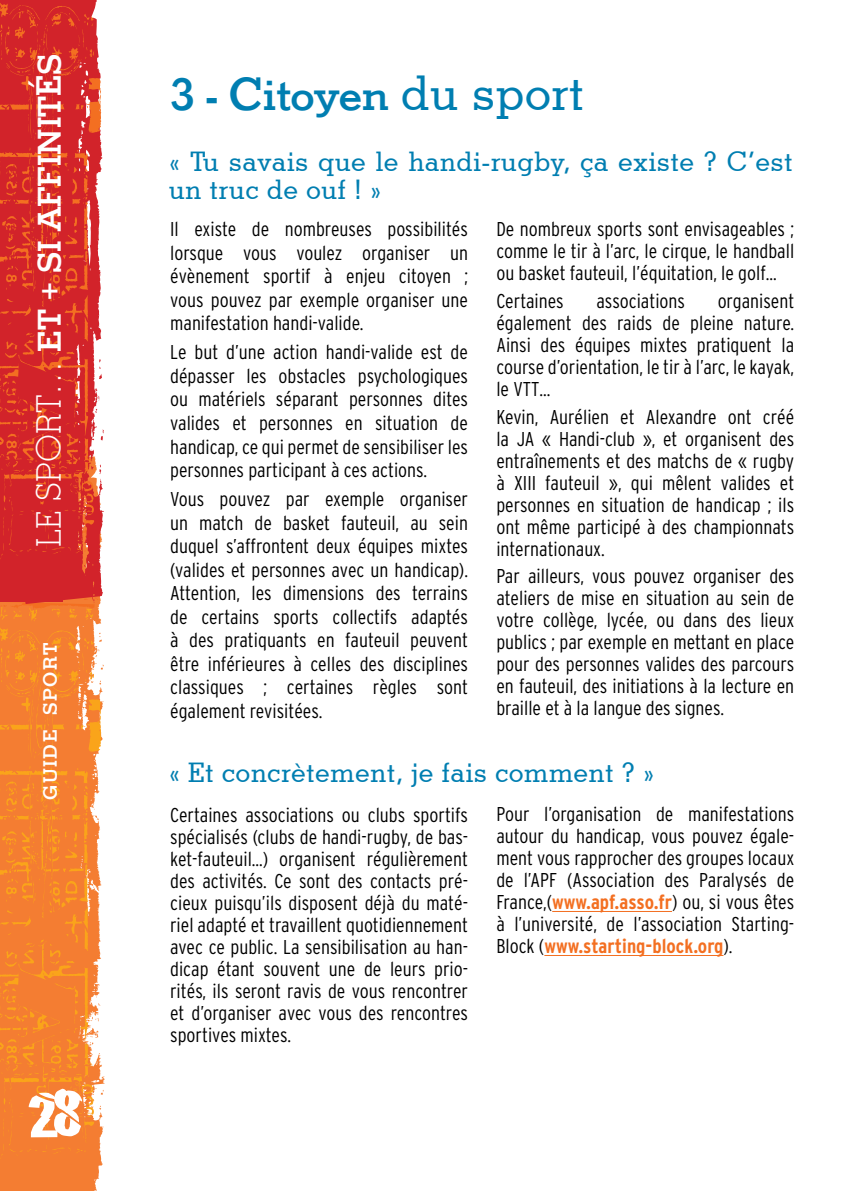
<style>
.page{position:relative;width:851px;height:1191px;background:#fff}
.page>*{position:absolute;margin:0;border:0;box-sizing:border-box;transform-origin:0 0}
.t1{font:700 48px "Stymie LT";color:#007eb1}
.t2{font:700 34px "Stymie LT";color:#fff}
.t3{font:500 27px/28px "Stymie BT";letter-spacing:.01em;color:#007eb1}
.t4{font:300 condensed 20px/22px "Interstate";color:#000;text-align:justify}
.t5{font:700 20px "Stymie LT";letter-spacing:.08em;color:#fff}
.s1{font-family:"Stymie BT";font-weight:300}
.s2{font-family:"Stymie BT"}
.s3{font-family:"Stymie BT";font-weight:500}
.s4{font-weight:700;color:#f36f21}
</style>
<div class="page">
<svg style="left:20px;top:623px;width:85px;height:568px"></svg>
<svg style="left:0;top:602px;width:100px;height:4px"></svg>
<div style="left:0;top:0;width:63px;height:602px;background:#d2232a"></div>
<svg style="left:20px;top:112px;width:84px;height:492px;fill:#d2232a"></svg>
<svg style="left:0;top:0;width:101px;height:562px"></svg>
<svg style="left:0;top:606px;width:101px;height:555px;fill:#f47d32"></svg>
<hr style="left:552px;top:911px;width:120px;height:1px;background:#f36f21">
<hr style="left:544px;top:955px;width:179px;height:1px;background:#f36f21">
<div style="left:28px;top:1088px;width:54px;height:50px;background:#f47d32"></div>
<h2 class="t2" style="left:30px;top:547px;width:495px;rotate:-90deg"><span class="s1">LE SPORT…</span> ET + SI AFFINIT<span class="s2">É</span>S</h2>
<p class="t5" style="left:39px;top:799px;width:159px;rotate:-90deg">GUIDE SPORT</p>
<h1 class="t1" style="left:170px;top:67px;width:415px">3 - Citoyen <span class="s3">du sport</span></h1>
<h3 class="t3" style="left:169px;top:147px;width:625px">« Tu savais que le handi-rugby, ça existe ? C’est un truc de ouf ! »</h3>
<p class="t4" style="left:170px;top:217px;width:299px;line-height:23.6px">Il existe de nombreuses possibilités lorsque vous voulez organiser un évènement sportif à enjeu citoyen ; vous pouvez par exemple organiser une manifestation handi-valide.</p>
<p class="t4" style="left:170px;top:340px;width:299px;line-height:23.6px">Le but d’une action handi-valide est de dépasser les obstacles psychologiques ou matériels séparant personnes dites valides et personnes en situation de handicap, ce qui permet de sensibiliser les personnes participant à ces actions.</p>
<p class="t4" style="left:170px;top:487px;width:299px;line-height:23.4px">Vous pouvez par exemple organiser un match de basket fauteuil, au sein duquel s’affrontent deux équipes mixtes (valides et personnes avec un handicap).<br>Attention, les dimensions des terrains de certains sports collectifs adaptés à des pratiquants en fauteuil peuvent être inférieures à celles des disciplines classiques ; certaines règles sont également revisitées.</p>
<p class="t4" style="left:496px;top:218px;width:299px">De nombreux sports sont envisageables ; comme le tir à l’arc, le cirque, le handball ou basket fauteuil, l’équitation, le golf…</p>
<p class="t4" style="left:496px;top:289px;width:69px">Certaines</p>
<p class="t4" style="left:596px;top:289px;width:90px">associations</p>
<p class="t4" style="left:496px;top:289px;width:299px;text-indent:221px">organisent également des raids de pleine nature.<br>Ainsi des équipes mixtes pratiquent la course d’orientation, le tir à l’arc, le kayak, le VTT…</p>
<p class="t4" style="left:496px;top:405px;width:299px">Kevin, Aurélien et Alexandre ont créé la JA « Handi-club », et organisent des entraînements et des matchs de « rugby à XIII fauteuil », qui mêlent valides et personnes en situation de handicap ; ils ont même participé à des championnats internationaux.</p>
<p class="t4" style="left:496px;top:565px;width:299px">Par ailleurs, vous pouvez organiser des ateliers de mise en situation au sein de votre collège, lycée, ou dans des lieux publics ; par exemple en mettant en place pour des personnes valides des parcours en fauteuil, des initiations à la lecture en braille et à la langue des signes.</p>
<h3 class="t3" style="left:169px;top:758px;width:487px">« Et concrètement, je fais comment ? »</h3>
<p class="t4" style="left:170px;top:803px;width:299px">Certaines associations ou clubs sportifs spécialisés (clubs de handi-rugby, de bas&shy;ket-fauteuil…) organisent régulièrement des activités. Ce sont des contacts pré&shy;cieux puisqu’ils disposent déjà du maté&shy;riel adapté et travaillent quotidiennement avec ce public. La sensibilisation au han&shy;dicap étant souvent une de leurs prio&shy;rités, ils seront ravis de vous rencontrer et d’organiser avec vous des rencontres sportives mixtes.</p>
<p class="t4" style="left:496px;top:802px;width:299px">Pour l’organisation de manifestations autour du handicap, vous pouvez égale&shy;ment vous rapprocher des groupes locaux de l’APF (Association des Paralysés de France,(<span class="s4">www.apf.asso.fr</span>) ou, si vous êtes à l’université, de l’association Starting-Block (<span class="s4">www.starting-block.org</span>).</p>
</div>
